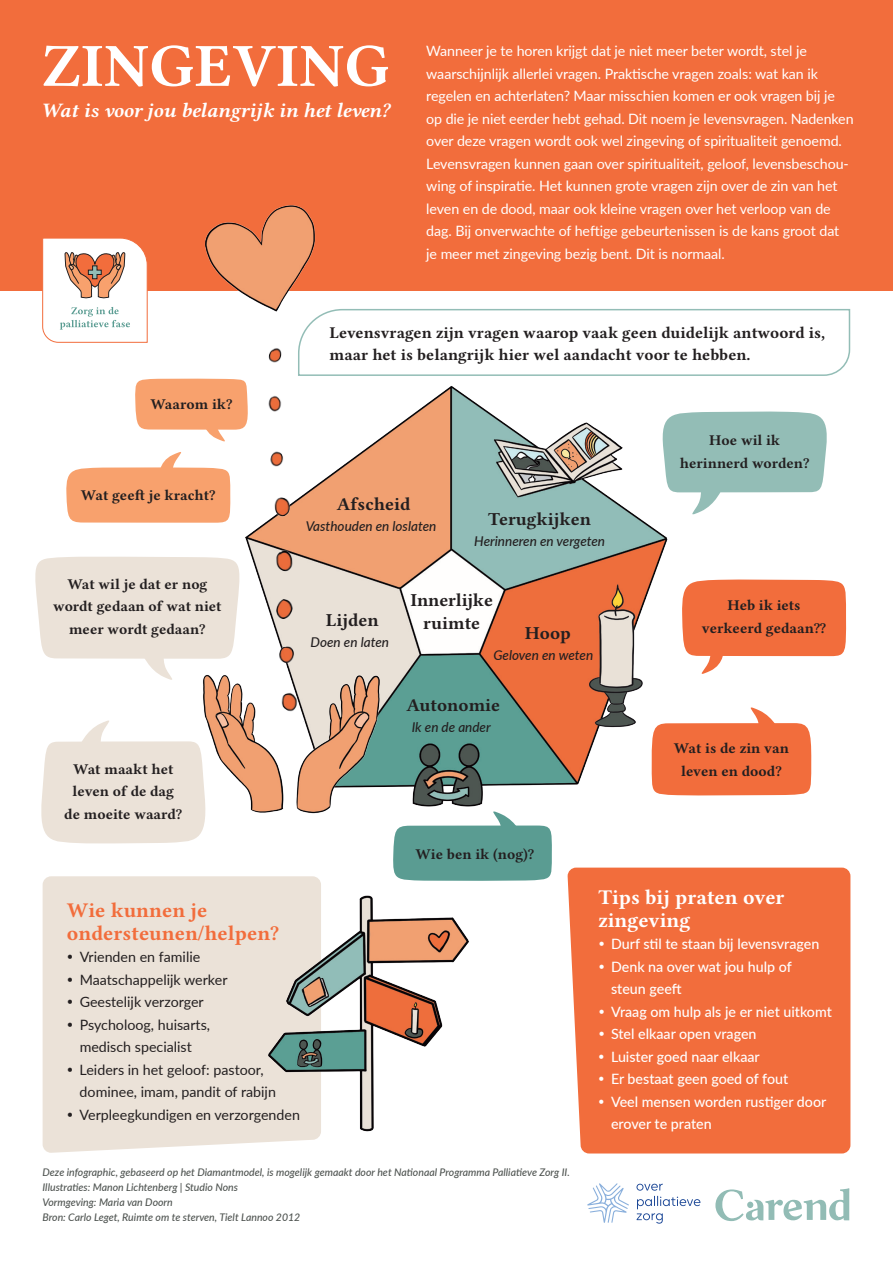
<style>
.page{position:relative;width:893px;height:1263px;background:#fff}
.page>*{position:absolute;margin:0;border:0;box-sizing:border-box;transform-origin:0 0}
.t1{font:61.5px "Lin Libertine OB";letter-spacing:.005em;color:#fff}
.t2{font:21px/22.5px "Lin Libertine OB";color:#f26d3c}
.t3{font:21px/22.5px "Lin Libertine OB";color:#fff}
.t4{font:20.7px "Lin Libertine OBI";letter-spacing:-.01em;color:#fff}
.t5{font:18.3px/22.5px "Lin Libertine OB";color:#231f20;text-align:center}
.t6{font:16.5px/22.5px "Lin Libertine OB";color:#231f20}
.t7{font:15px/22.5px "Lin Libertine OB";color:#231f20;text-align:center}
.t8{font:14.25px/22.5px "Lato";letter-spacing:-.005em;color:#fff}
.t9{font:500 14.25px/22.5px "Lato";color:#fff}
.t10{font:14.25px/22.5px "Lato";color:#231f20}
.t11{font:italic 500 13.5px "Lato";color:#231f20}
.t12{font:italic 500 10.5px/15px "Lato";color:#4f5451}
</style>
<div class="page">
<svg style="left:587px;top:1183px;width:42px;height:40px"></svg>
<svg style="left:636px;top:1184px;width:64px;height:40px"></svg>
<svg style="left:715px;top:1188px;width:134px;height:33px"></svg>
<img style="left:148px;top:290px;width:729px;height:517px">
<div style="left:43px;top:876px;width:274px;height:277px;background:#ebe2d8"></div>
<div style="left:0;top:0;width:893px;height:290px;background:#f26d3c"></div>
<img style="left:263px;top:876px;width:206px;height:262px">
<div style="left:568px;top:868px;width:282px;height:285px;background:#f26d3c"></div>
<svg style="left:384px;top:308px;width:467px;height:69px"></svg>
<svg style="left:42px;top:238px;width:106px;height:105px"></svg>
<img style="left:151px;top:205px;width:238px;height:134px">
<img style="left:161px;top:331px;width:223px;height:385px">
<img style="left:187px;top:658px;width:224px;height:156px">
<svg style="left:35px;top:555px;width:207px;height:130px"></svg>
<svg style="left:650px;top:703px;width:163px;height:93px"></svg>
<svg style="left:392px;top:807px;width:160px;height:74px"></svg>
<svg style="left:41px;top:716px;width:168px;height:128px"></svg>
<svg style="left:659px;top:411px;width:171px;height:108px"></svg>
<svg style="left:681px;top:579px;width:167px;height:100px"></svg>
<svg style="left:66px;top:378px;width:183px;height:145px"></svg>
<svg style="left:68px;top:955px;width:4px;height:4px"></svg>
<svg style="left:68px;top:977px;width:4px;height:5px"></svg>
<svg style="left:68px;top:1000px;width:4px;height:4px"></svg>
<svg style="left:68px;top:1022px;width:4px;height:5px"></svg>
<svg style="left:68px;top:1067px;width:4px;height:5px"></svg>
<svg style="left:68px;top:1112px;width:4px;height:5px"></svg>
<svg style="left:600px;top:942px;width:4px;height:4px"></svg>
<svg style="left:600px;top:964px;width:4px;height:4px"></svg>
<svg style="left:599px;top:1009px;width:5px;height:4px"></svg>
<svg style="left:599px;top:1032px;width:5px;height:4px"></svg>
<svg style="left:599px;top:1054px;width:5px;height:4px"></svg>
<svg style="left:599px;top:1077px;width:5px;height:4px"></svg>
<svg style="left:599px;top:1099px;width:5px;height:5px"></svg>
<h1 class="t1" style="left:42px;top:23px;width:349px">ZINGEVING</h1>
<h3 class="t4" style="left:41px;top:96px;width:351px">Wat is voor jou belangrijk in het leven?</h3>
<p class="t8" style="left:426px;top:39px;width:429px">Wanneer je te horen krijgt dat je niet meer beter wordt, stel je waarschijnlijk allerlei vragen. Praktische vragen zoals: wat kan ik regelen en achterlaten? Maar misschien komen er ook vragen bij je op die je niet eerder hebt gehad. Dit noem je levensvragen. Nadenken over deze vragen wordt ook wel zingeving of spiritualiteit genoemd.<br>Levensvragen kunnen gaan over spiritualiteit, geloof, levensbeschou&shy;wing of inspiratie. Het kunnen grote vragen zijn over de zin van het leven en de dood, maar ook kleine vragen over het verloop van de dag. Bij onverwachte of heftige gebeurtenissen is de kans groot dat je meer met zingeving bezig bent. Dit is normaal.</p>
<p class="t7" style="left:150px;top:393px;width:84px">Waarom ik?</p>
<p class="t7" style="left:81px;top:484px;width:136px">Wat geeft je kracht?</p>
<p class="t7" style="left:53px;top:572px;width:170px">Wat wil je dat er nog wordt gedaan of wat niet meer wordt gedaan?</p>
<p class="t7" style="left:64px;top:757px;width:120px">Wat maakt het leven of de dag de moeite waard?</p>
<p class="t6" style="left:330px;top:321px;width:497px">Levensvragen zijn vragen waarop vaak geen duidelijk antwoord is, maar het is belangrijk hier wel aandacht voor te hebben.</p>
<p class="t5" style="left:337px;top:492px;width:75px">Afscheid</p>
<p class="t11" style="left:306px;top:516px;width:132px">Vasthouden en loslaten</p>
<p class="t5" style="left:488px;top:507px;width:104px">Terugkijken</p>
<p class="t11" style="left:474px;top:531px;width:132px">Herinneren en vergeten</p>
<p class="t5" style="left:326px;top:609px;width:54px">Lijden</p>
<p class="t11" style="left:311px;top:633px;width:80px">Doen en laten</p>
<p class="t5" style="left:411px;top:589px;width:84px">Innerlijke ruimte</p>
<p class="t5" style="left:525px;top:621px;width:48px">Hoop</p>
<p class="t11" style="left:493px;top:645px;width:101px">Geloven en weten</p>
<p class="t5" style="left:407px;top:693px;width:95px">Autonomie</p>
<p class="t11" style="left:412px;top:717px;width:81px">Ik en de ander</p>
<p class="t7" style="left:415px;top:843px;width:120px">Wie ben ik (nog)?</p>
<p class="t7" style="left:680px;top:429px;width:131px">Hoe wil ik herinnerd worden?</p>
<p class="t7" style="left:702px;top:594px;width:126px">Heb ik iets verkeerd gedaan??</p>
<p class="t7" style="left:674px;top:737px;width:117px">Wat is de zin van leven en dood?</p>
<h2 class="t2" style="left:67px;top:899px;width:214px">Wie kunnen je ondersteunen/helpen?</h2>
<p class="t10" style="left:80px;top:945px;width:222px">Vrienden en familie<br>Maatschappelijk werker<br>Geestelijk verzorger<br>Psycholoog, huisarts,<br>medisch specialist<br>Leiders in het geloof: pastoor, dominee, imam, pandit of rabijn<br>Verpleegkundigen en verzorgenden</p>
<p class="t12" style="left:43px;top:1164px;width:529px">Deze infographic, gebaseerd op het Diamantmodel, is mogelijk gemaakt door het Nationaal Programma Palliatieve Zorg II.<br>Illustraties: Manon Lichtenberg | Studio Nons<br>Vormgeving: Maria van Doorn<br>Bron: Carlo Leget, Ruimte om te sterven, Tielt Lannoo 2012</p>
<h2 class="t3" style="left:598px;top:886px;width:188px">Tips bij praten over zingeving</h2>
<p class="t9" style="left:611px;top:932px;width:222px">Durf stil te staan bij levensvragen<br>Denk na over wat jou hulp of<br>steun geeft<br>Vraag om hulp als je er niet uitkomt<br>Stel elkaar open vragen<br>Luister goed naar elkaar<br>Er bestaat geen goed of fout<br>Veel mensen worden rustiger door erover te praten</p>
</div>
